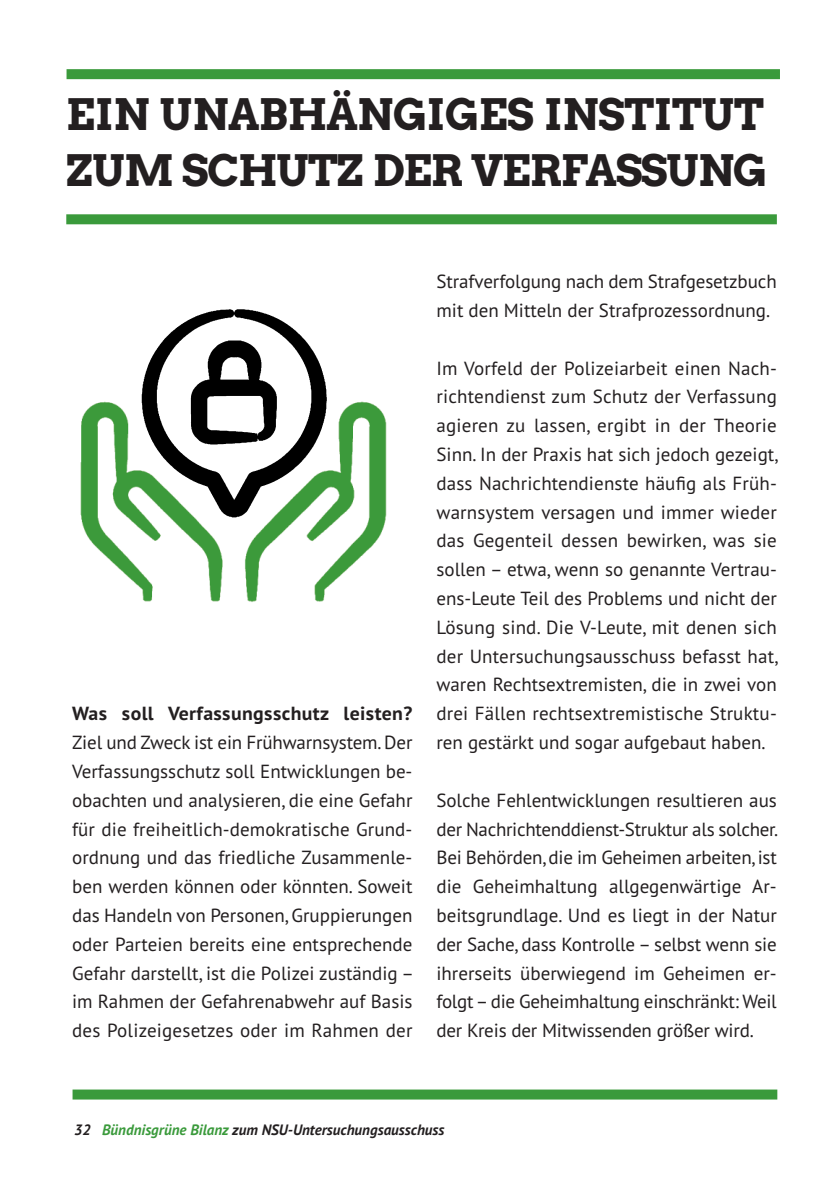
<style>
.page{position:relative;width:840px;height:1191px;background:#fff}
.page>*{position:absolute;margin:0;border:0;box-sizing:border-box;transform-origin:0 0}
.t1{font:42px/56px "Arvo Gr 00 F Cn";letter-spacing:-.02em;color:#231f20}
.t2{font:19px/28.8px "PT Sans";color:#231f20;text-align:justify}
.t3{font:700 19px "PT Sans";letter-spacing:.02em;color:#231f20;scale:1.04 1}
.t4{font:italic 700 15px "PT Sans";color:#231f20}
.s1{color:#3a9a3b}
</style>
<div class="page">
<div style="left:72px;top:1089px;width:704px;height:10px;background:#3a9a3b"></div>
<div style="left:66px;top:69px;width:713px;height:10px;background:#3a9a3b"></div>
<div style="left:66px;top:214px;width:710px;height:10px;background:#3a9a3b"></div>
<img style="left:80px;top:401px;width:307px;height:201px">
<img style="left:136px;top:258px;width:194px;height:260px;border-radius:50%">
<h1 class="t1" style="left:66px;top:87px;width:702px">EIN UNABHÄNGIGES INSTITUT<br>ZUM SCHUTZ DER VERFASSUNG</h1>
<p class="t3" style="left:72px;top:701px;width:328px">Was soll Verfassungsschutz leisten?</p>
<p class="t2" style="left:72px;top:727px;width:343px">Ziel und Zweck ist ein Frühwarnsystem.Der Verfassungsschutz soll Entwicklungen be&shy;obachten und analysieren, die eine Gefahr für die freiheitlich-demokratische Grund&shy;ordnung und das friedliche Zusammenle&shy;ben werden können oder könnten. Soweit das Handeln von Personen,Gruppierungen oder Parteien bereits eine entsprechende Gefahr darstellt, ist die Polizei zuständig – im Rahmen der Gefahrenabwehr auf Basis des Polizeigesetzes oder im Rahmen der</p>
<p class="t2" style="left:436px;top:266px;width:341px">Strafverfolgung nach dem Strafgesetzbuch mit den Mitteln der Strafprozessordnung.</p>
<p class="t2" style="left:436px;top:353px;width:343px">Im Vorfeld der Polizeiarbeit einen Nach&shy;richtendienst zum Schutz der Verfassung agieren zu lassen, ergibt in der Theorie Sinn. In der Praxis hat sich jedoch gezeigt, dass Nachrichtendienste häufig als Früh&shy;warnsystem versagen und immer wieder das Gegenteil dessen bewirken, was sie sollen – etwa, wenn so genannte Vertrau&shy;ens-Leute Teil des Problems und nicht der Lösung sind. Die V-Leute, mit denen sich der Untersuchungsausschuss befasst hat, waren Rechtsextremisten, die in zwei von drei Fällen rechtsextremistische Struktu&shy;ren gestärkt und sogar aufgebaut haben.</p>
<p class="t2" style="left:436px;top:785px;width:343px">Solche Fehlentwicklungen resultieren aus der Nachrichtenddienst-Struktur als solcher.<br>Bei Behörden,die im Geheimen arbeiten,ist die Geheimhaltung allgegenwärtige Ar&shy;beitsgrundlage. Und es liegt in der Natur der Sache, dass Kontrolle – selbst wenn sie ihrerseits überwiegend im Geheimen er&shy;folgt–die Geheimhaltung einschränkt: Weil der Kreis der Mitwissenden größer wird.</p>
<p class="t4" style="left:74px;top:1119px;width:371px">32 <span class="s1">Bündnisgrüne Bilanz</span> zum NSU-Untersuchungsausschuss</p>
</div>
